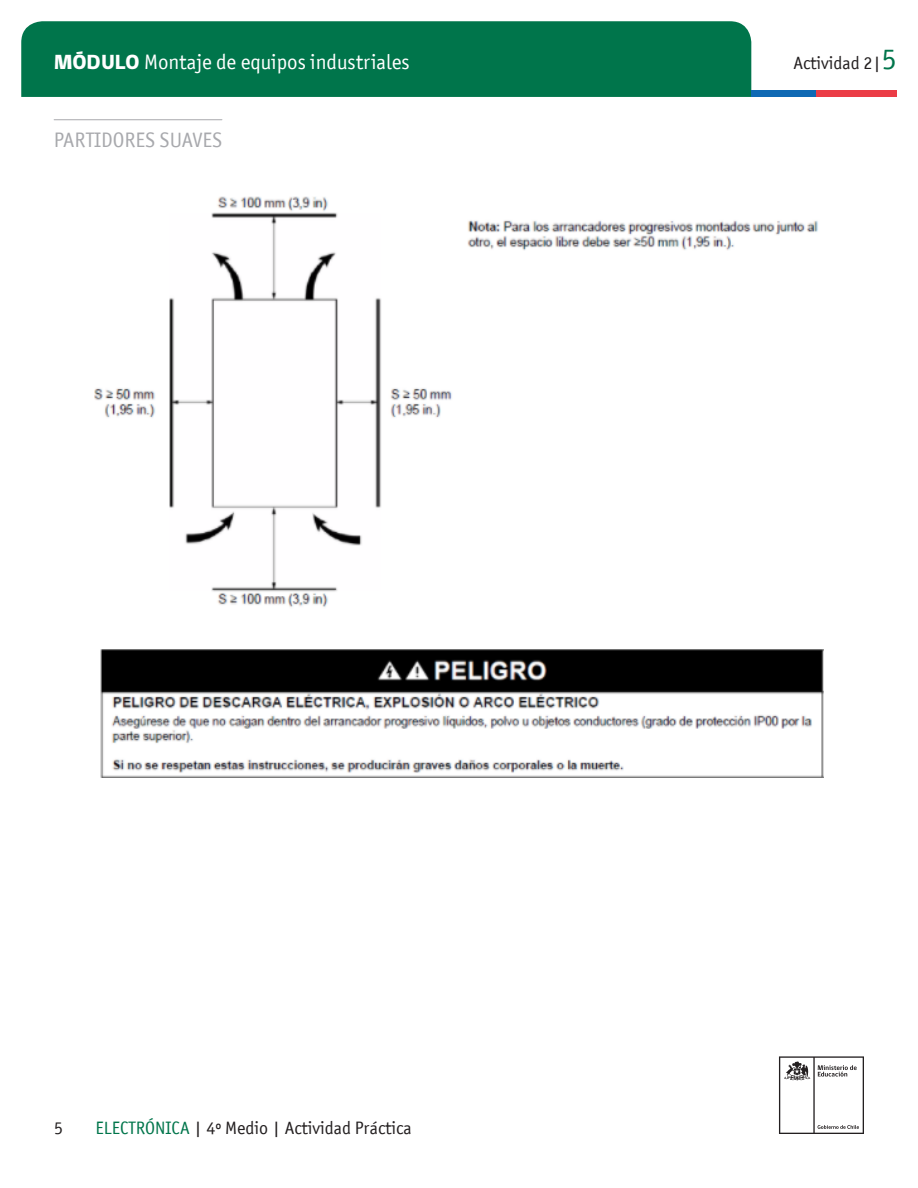
<style>
.page{position:relative;width:918px;height:1188px;background:#fff}
.page>*{position:absolute;margin:0;border:0;box-sizing:border-box;transform-origin:0 0}
.t1{font:21px "Officina San ITC";color:#fff}
.t2{font:21px "Officina San ITC";color:#a8a9ad}
.t3{font:18px "Officina San ITC";color:#231f20}
.s1{font-family:"gob CL";font-weight:800}
.s2{font-size:30px;color:#00754b}
.s3{color:#00754b}
</style>
<div class="page">
<hr style="left:54px;top:119px;width:168px;height:1px;background:#a8a9ad">
<div style="left:21px;top:21px;width:730px;height:76px;background:#00754b"></div>
<div style="left:751px;top:90px;width:65px;height:7px;background:#0f69b4"></div>
<div style="left:816px;top:90px;width:81px;height:7px;background:#eb3c46"></div>
<svg style="left:779px;top:1056px;width:85px;height:78px"></svg>
<img style="left:94px;top:197px;width:730px;height:580px">
<p class="t1" style="left:54px;top:50px;width:357px"><span class="s1">MÓDULO</span> Montaje de equipos industriales</p>
<p class="t2" style="left:54px;top:127px;width:170px">PARTIDORES SUAVES</p>
<p class="t3" style="left:794px;top:53px;width:105px">Actividad 2|<span class="s2">5</span></p>
<p class="t3" style="left:54px;top:1118px;width:10px">5</p>
<p class="t3" style="left:95px;top:1118px;width:318px"><span class="s3">ELECTRÓNICA</span> | 4º Medio | Actividad Práctica</p>
</div>
